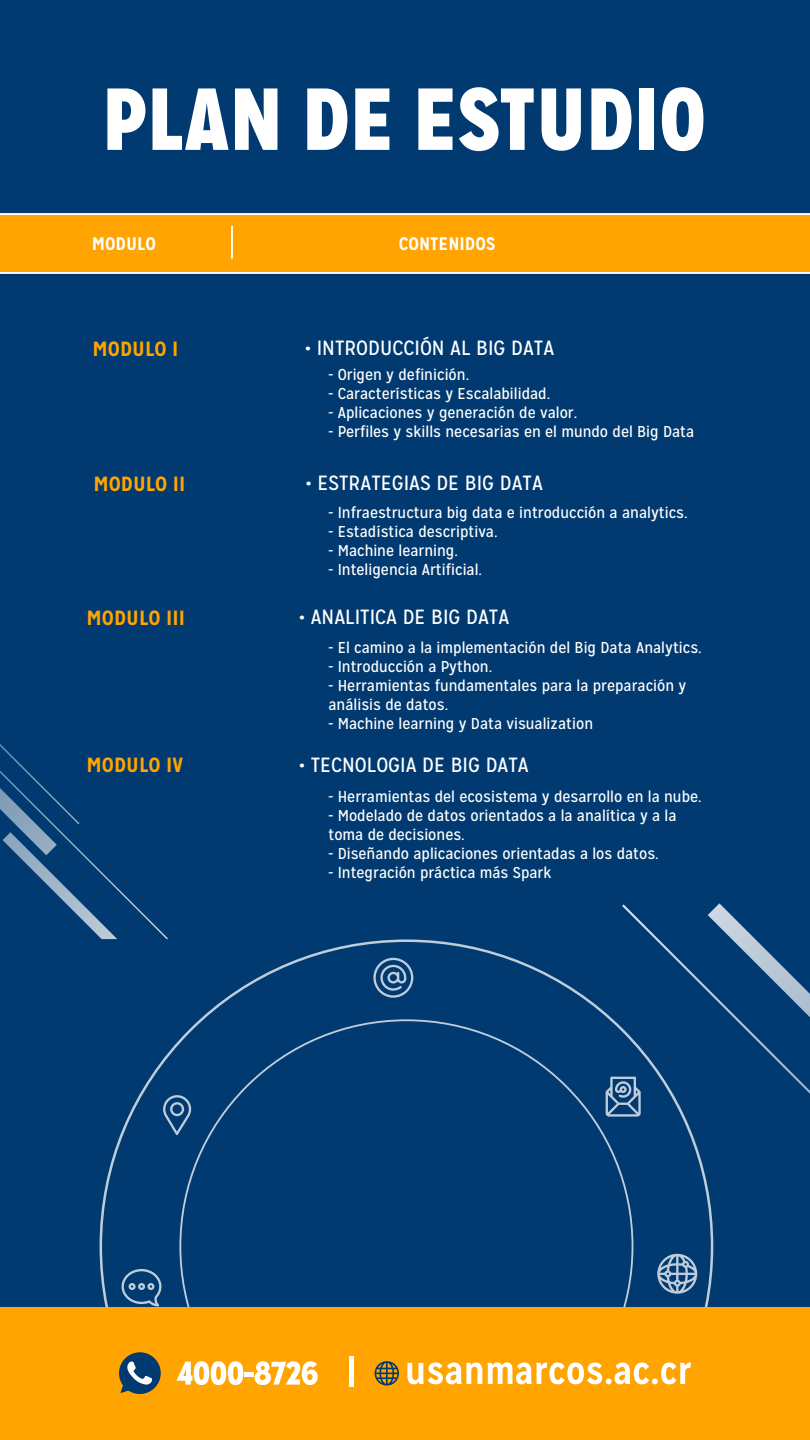
<style>
.page{position:relative;width:810px;height:1440px;background:#003a70}
.page>*{position:absolute;margin:0;border:0;box-sizing:border-box;transform-origin:0 0}
.t1{font:900 87.75px "Mission Gothic";letter-spacing:.02em;color:#fff}
.t2{font:20.55px "Mission Gothic";color:#fff;scale:1.05 1}
.t3{font:700 20.55px "Mission Gothic";color:#ffa400;scale:1.05 1}
.t4{font:700 18.08px "Mission Gothic";color:#fff;scale:1.04 1}
.t5{font:15.75px/18.9px "Mission Gothic";color:#fff;scale:1.05 1}
</style>
<div class="page">
<div style="left:0;top:214px;width:810px;height:58px;background:#ffa400"></div>
<svg style="left:0;top:744px;width:169px;height:195px"></svg>
<div style="left:0;top:1307px;width:810px;height:133px;background:#ffa400"></div>
<svg style="left:176px;top:1361px;width:67px;height:24px"></svg>
<div style="left:244px;top:1372px;width:10px;height:5px;background:#fff"></div>
<svg style="left:255px;top:1361px;width:63px;height:24px"></svg>
<hr style="left:350px;top:1356px;width:4px;height:30px;background:#fff">
<svg style="left:119px;top:1352px;width:42px;height:42px"></svg>
<svg style="left:375px;top:1361px;width:24px;height:25px"></svg>
<svg style="left:407px;top:1362px;width:284px;height:22px"></svg>
<hr style="left:231px;top:226px;width:2px;height:33px;background:#fff">
<hr style="left:0;top:272px;width:810px;height:2px;background:#fff">
<hr style="left:0;top:213px;width:810px;height:2px;background:#fff">
<svg style="left:622px;top:903px;width:188px;height:191px"></svg>
<svg style="left:100px;top:939px;width:613px;height:367px"></svg>
<h1 class="t1" style="left:103px;top:62px;width:604px">PLAN DE ESTUDIO</h1>
<p class="t4" style="left:92px;top:233px;width:63px">MODULO</p>
<p class="t4" style="left:399px;top:233px;width:94px">CONTENIDOS</p>
<h2 class="t3" style="left:93px;top:336px;width:83px">MODULO I</h2>
<h2 class="t2" style="left:305px;top:336px;width:239px">• INTRODUCCIÓN AL BIG DATA</h2>
<p class="t5" style="left:328px;top:366px;width:136px">- Origen y definición.</p>
<p class="t5" style="left:328px;top:385px;width:213px">- Características y Escalabilidad.</p>
<p class="t5" style="left:328px;top:404px;width:238px">- Aplicaciones y generación de valor.</p>
<p class="t5" style="left:328px;top:422px;width:350px">- Perfiles y skills necesarias en el mundo del Big Data</p>
<h2 class="t3" style="left:93px;top:471px;width:89px">MODULO II</h2>
<h2 class="t2" style="left:306px;top:471px;width:228px">• ESTRATEGIAS DE BIG DATA</h2>
<p class="t5" style="left:328px;top:504px;width:344px">- Infraestructura big data e introducción a analytics.</p>
<p class="t5" style="left:328px;top:523px;width:163px">- Estadística descriptiva.</p>
<p class="t5" style="left:328px;top:542px;width:125px">- Machine learning.</p>
<p class="t5" style="left:328px;top:560px;width:148px">- Inteligencia Artificial.</p>
<h2 class="t3" style="left:87px;top:605px;width:95px">MODULO III</h2>
<h2 class="t2" style="left:299px;top:605px;width:202px">• ANALITICA DE BIG DATA</h2>
<p class="t5" style="left:328px;top:639px;width:357px">- El camino a la implementación del Big Data Analytics.</p>
<p class="t5" style="left:328px;top:658px;width:157px">- Introducción a Python.</p>
<p class="t5" style="left:328px;top:677px;width:342px">- Herramientas fundamentales para la preparación y análisis de datos.</p>
<p class="t5" style="left:328px;top:714px;width:254px">- Machine learning y Data visualization</p>
<h2 class="t3" style="left:87px;top:752px;width:93px">MODULO IV</h2>
<h2 class="t2" style="left:299px;top:752px;width:221px">• TECNOLOGIA DE BIG DATA</h2>
<p class="t5" style="left:328px;top:787px;width:357px">- Herramientas del ecosistema y desarrollo en la nube.</p>
<p class="t5" style="left:328px;top:806px;width:333px">- Modelado de datos orientados a la analítica y a la toma de decisiones.</p>
<p class="t5" style="left:328px;top:844px;width:316px">- Diseñando aplicaciones orientadas a los datos.</p>
<p class="t5" style="left:328px;top:863px;width:214px">- Integración práctica más Spark</p>
</div>
